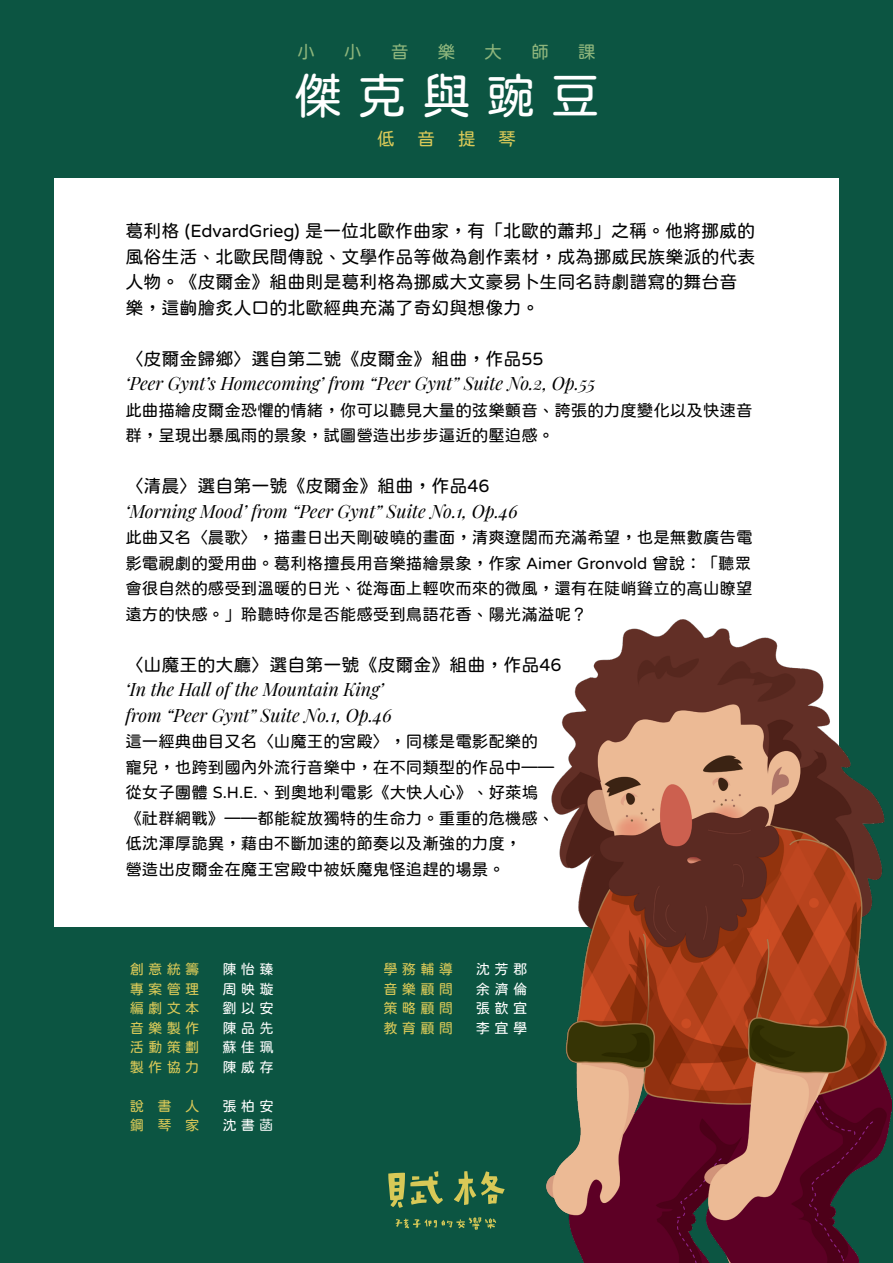
<style>
.page{position:relative;width:893px;height:1263px;background:#0c5542}
.page>*{position:absolute;margin:0;border:0;box-sizing:border-box;transform-origin:0 0}
.t1{font:49.5px "jf openhuninn 2.0";letter-spacing:.3em;color:#fff}
.t2{font:18px/25.5px "jf openhuninn 2.0";color:#000}
.t3{font:italic 18px/25.5px "Playfair Display";color:#000}
.t4{font:18px "jf openhuninn 2.0";color:#8eb57c}
.t5{font:18px "jf openhuninn 2.0";color:#dac958}
.t6{font:16.5px/25.5px "jf openhuninn 2.0";color:#000}
.t7{font:14.25px/19.5px "jf openhuninn 2.0";letter-spacing:.3em;color:#dac958;text-align:justify}
.t8{font:14.25px "jf openhuninn 2.0";color:#fff}
.s1{color:#fff}
.s2{font-family:"Hira Maru Pro W4";font-size:13.5px}
</style>
<div class="page">
<div style="left:54px;top:179px;width:785px;height:748px;background:#fff"></div>
<svg style="left:396px;top:1217px;width:100px;height:13px"></svg>
<svg style="left:454px;top:1171px;width:51px;height:34px"></svg>
<svg style="left:388px;top:1171px;width:55px;height:37px"></svg>
<img style="left:546px;top:619px;width:345px;height:644px">
<p class="t4" style="left:297px;top:40px;width:19px">小</p>
<p class="t4" style="left:344px;top:40px;width:19px">小</p>
<p class="t4" style="left:391px;top:40px;width:19px">音</p>
<p class="t4" style="left:437px;top:40px;width:19px">樂</p>
<p class="t4" style="left:484px;top:40px;width:19px">大</p>
<p class="t4" style="left:531px;top:40px;width:19px">師</p>
<p class="t4" style="left:578px;top:40px;width:19px">課</p>
<h1 class="t1" style="left:293px;top:63px;width:308px">傑克與豌豆</h1>
<p class="t5" style="left:377px;top:127px;width:20px">低</p>
<p class="t5" style="left:417px;top:127px;width:19px">音</p>
<p class="t5" style="left:458px;top:127px;width:19px">提</p>
<p class="t5" style="left:498px;top:127px;width:19px">琴</p>
<p class="t2" style="left:125px;top:218px;width:632px">葛利格 (EdvardGrieg) 是一位北歐作曲家，有「北歐的蕭邦」之稱。他將挪威的風俗生活、北歐民間傳說、文學作品等做為創作素材，成為挪威民族樂派的代表人物。《皮爾金》組曲則是葛利格為挪威大文豪易卜生同名詩劇譜寫的舞台音樂，這齣膾炙人口的北歐經典充滿了奇幻與想像力。</p>
<p class="t2" style="left:125px;top:346px;width:420px">〈皮爾金歸鄉〉選自第二號《皮爾金》組曲，作品55</p>
<p class="t3" style="left:125px;top:369px;width:471px">‘Peer Gynt’s Homecoming’ from “Peer Gynt” Suite No.2, Op.55</p>
<p class="t6" style="left:125px;top:397px;width:629px">此曲描繪皮爾金恐懼的情緒，你可以聽見大量的弦樂顫音、誇張的力度變化以及快速音群，呈現出暴風雨的景象，試圖營造出步步逼近的壓迫感。</p>
<p class="t2" style="left:125px;top:473px;width:366px">〈清晨〉選自第一號《皮爾金》組曲，作品46</p>
<p class="t3" style="left:125px;top:497px;width:394px">‘Morning Mood’ from “Peer Gynt” Suite No.1, Op.46</p>
<p class="t6" style="left:125px;top:525px;width:629px;text-align:justify">此曲又名〈晨歌〉，描畫日出天剛破曉的畫面，清爽遼闊而充滿希望，也是無數廣告電影電視劇的愛用曲。葛利格擅長用音樂描繪景象，作家 Aimer Gronvold 曾說：「聽眾會很自然的感受到溫暖的日光、從海面上輕吹而來的微風，還有在陡峭聳立的高山瞭望遠方的快感。」聆聽時你是否能感受到鳥語花香、陽光滿溢呢？</p>
<p class="t2" style="left:125px;top:651px;width:438px">〈山魔王的大廳〉選自第一號《皮爾金》組曲，作品46</p>
<p class="t3" style="left:125px;top:675px;width:268px">‘In the Hall of the Mountain King’ from “Peer Gynt” Suite No.1, Op.46</p>
<p class="t6" style="left:125px;top:729px;width:431px">這一經典曲目又名〈山魔王的宮殿〉，同樣是電影配樂的寵兒，也跨到國內外流行音樂中，在不同類型的作品中——從女子團體 S.H.E.、到奧地利電影《大快人心》、好萊塢《社群網戰》——都能綻放獨特的生命力。重重的危機感、低沈渾厚詭異，藉由不斷加速的節奏以及漸強的力度，<br>營造出皮爾金在魔王宮殿中被妖魔鬼怪追趕的場景。</p>
<p class="t7" style="left:130px;top:959px;width:145px">創意統籌<span class="s1">　陳怡臻</span>專案管理<span class="s1">　周映璇</span>編劇文本<span class="s1">　劉以安</span>音樂製作<span class="s1">　陳品先</span>活動策劃<span class="s1">　蘇佳珮</span>製作協力<span class="s1">　陳威存</span></p>
<p class="t7" style="left:383px;top:959px;width:145px">學務輔導<span class="s1">　沈芳郡</span>音樂顧問<span class="s1">　余濟倫</span>策略顧問<span class="s1">　張歆宜</span>教育顧問<span class="s1">　李宜學</span></p>
<p class="t7" style="left:130px;top:1096px;width:71px">說書人</p>
<p class="t8" style="left:222px;top:1097px;width:53px">張柏安</p>
<p class="t7" style="left:130px;top:1115px;width:71px">鋼琴家</p>
<p class="t8" style="left:222px;top:1116px;width:52px">沈書<span class="s2">菡</span></p>
</div>
